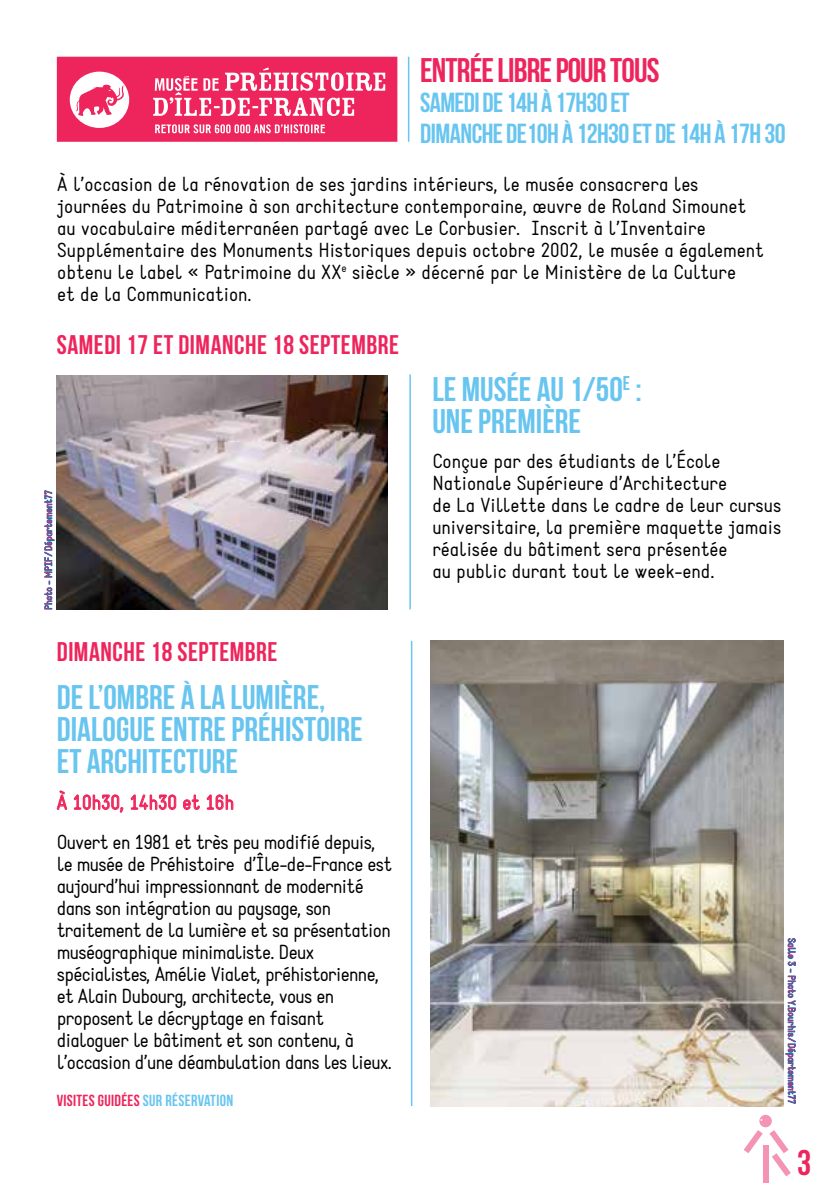
<style>
.page{position:relative;width:840px;height:1191px;background:#fff}
.page>*{position:absolute;margin:0;border:0;box-sizing:border-box;transform-origin:0 0}
.t1{font:700 35.4px "Bebas Neue";color:#ee255c}
.t2{font:700 34px/32px "Bebas Neue";color:#67c5f0}
.t3{font:700 34px "Bebas Neue";letter-spacing:-.025em;color:#ee255c}
.t4{font:700 27.4px/30.2px "Bebas Neue";letter-spacing:-.02em;color:#67c5f0}
.t5{font:700 26.8px "Bebas Neue";letter-spacing:.02em;color:#ee255c}
.t6{font:20px/22px "Static";color:#000}
.t7{font:20px/22px "Static";letter-spacing:-.03em;color:#000}
.t8{font:20px "Static";color:#ee255c}
.t9{font:700 16px "Bebas Neue";letter-spacing:.02em;color:#ee255c}
.t10{font:10px "Static";letter-spacing:-.01em;color:#ee255c}
.s1{color:#67c5f0}
</style>
<div class="page">
<svg style="left:57px;top:57px;width:340px;height:85px;background:#f1517d"></svg>
<hr style="left:407px;top:57px;width:2px;height:85px;background:#67c5f0">
<img style="left:57px;top:375px;width:330px;height:235px">
<hr style="left:409px;top:374px;width:1px;height:235px;background:#67c5f0">
<img style="left:430px;top:641px;width:352px;height:465px">
<hr style="left:410px;top:641px;width:2px;height:465px;background:#67c5f0">
<svg style="left:44px;top:490px;width:11px;height:119px"></svg>
<svg style="left:787px;top:938px;width:8px;height:98px"></svg>
<div style="left:787px;top:1037px;width:8px;height:5px;border:1px solid #047bc1"></div>
<svg style="left:785px;top:1043px;width:10px;height:60px"></svg>
<svg style="left:57px;top:790px;width:67px;height:23px"></svg>
<svg style="left:130px;top:794px;width:70px;height:16px"></svg>
<svg style="left:206px;top:794px;width:28px;height:16px"></svg>
<svg style="left:759px;top:1114px;width:12px;height:13px"></svg>
<svg style="left:743px;top:1130px;width:19px;height:23px"></svg>
<div style="left:762px;top:1145px;width:6px;height:37px;background:#f494b5"></div>
<svg style="left:769px;top:1130px;width:21px;height:46px"></svg>
<h2 class="t3" style="left:420px;top:52px;width:241px">ENTRÉE LIBRE POUR TOUS</h2>
<h3 class="t4" style="left:420px;top:87px;width:367px">SAMEDI DE 14H À 17H30 ET<br>DIMANCHE DE10H À 12H30 ET DE 14H À 17H 30</h3>
<p class="t6" style="left:57px;top:173px;width:707px">À l’occasion de la rénovation de ses jardins intérieurs, le musée consacrera les journées du Patrimoine à son architecture contemporaine, œuvre de Roland Simounet au vocabulaire méditerranéen partagé avec Le Corbusier. Inscrit à l’Inventaire Supplémentaire des Monuments Historiques depuis octobre 2002, le musée a également obtenu le label « Patrimoine du XX<sup>e</sup> siècle » décerné par le Ministère de la Culture<br>et de la Communication.</p>
<h3 class="t5" style="left:57px;top:330px;width:343px">SAMEDI 17 ET DIMANCHE 18 SEPTEMBRE</h3>
<p class="t10" style="left:42px;top:610px;width:121px;rotate:-90deg">Photo - MPIF/Département77</p>
<h3 class="t5" style="left:57px;top:637px;width:222px">DIMANCHE 18 SEPTEMBRE</h3>
<h2 class="t2" style="left:57px;top:680px;width:305px">DE L’OMBRE À LA LUMIÈRE,<br>DIALOGUE ENTRE PRÉHISTOIRE<br>ET ARCHITECTURE</h2>
<p class="t8" style="left:57px;top:790px;width:178px">À 10h30, 14h30 et 16h</p>
<p class="t7" style="left:57px;top:831px;width:337px">Ouvert en 1981 et très peu modifié depuis, le musée de Préhistoire d’Île-de-France est aujourd’hui impressionnant de modernité dans son intégration au paysage, son traitement de la lumière et sa présentation muséographique minimaliste. Deux spécialistes, Amélie Vialet, préhistorienne, et Alain Dubourg, architecte, vous en proposent le décryptage en faisant dialoguer le bâtiment et son contenu, à l’occasion d’une déambulation dans les lieux.</p>
<p class="t9" style="left:57px;top:1091px;width:178px">VISITES GUIDÉES <span class="s1">SUR RÉSERVATION</span></p>
<h2 class="t2" style="left:432px;top:373px;width:211px">LE MUSÉE AU 1/50<sup>E</sup> :<br>UNE PREMIÈRE</h2>
<p class="t6" style="left:432px;top:450px;width:350px">Conçue par des étudiants de l’École Nationale Supérieure d’Architecture<br>de La Villette dans le cadre de leur cursus universitaire, la première maquette jamais réalisée du bâtiment sera présentée<br>au public durant tout le week-end.</p>
<p class="t10" style="left:797px;top:938px;width:168px;rotate:90deg">Salle 3 - Photo Y.Bourhis /Département77</p>
<h1 class="t1" style="left:796px;top:1143px;width:16px">3</h1>
</div>
